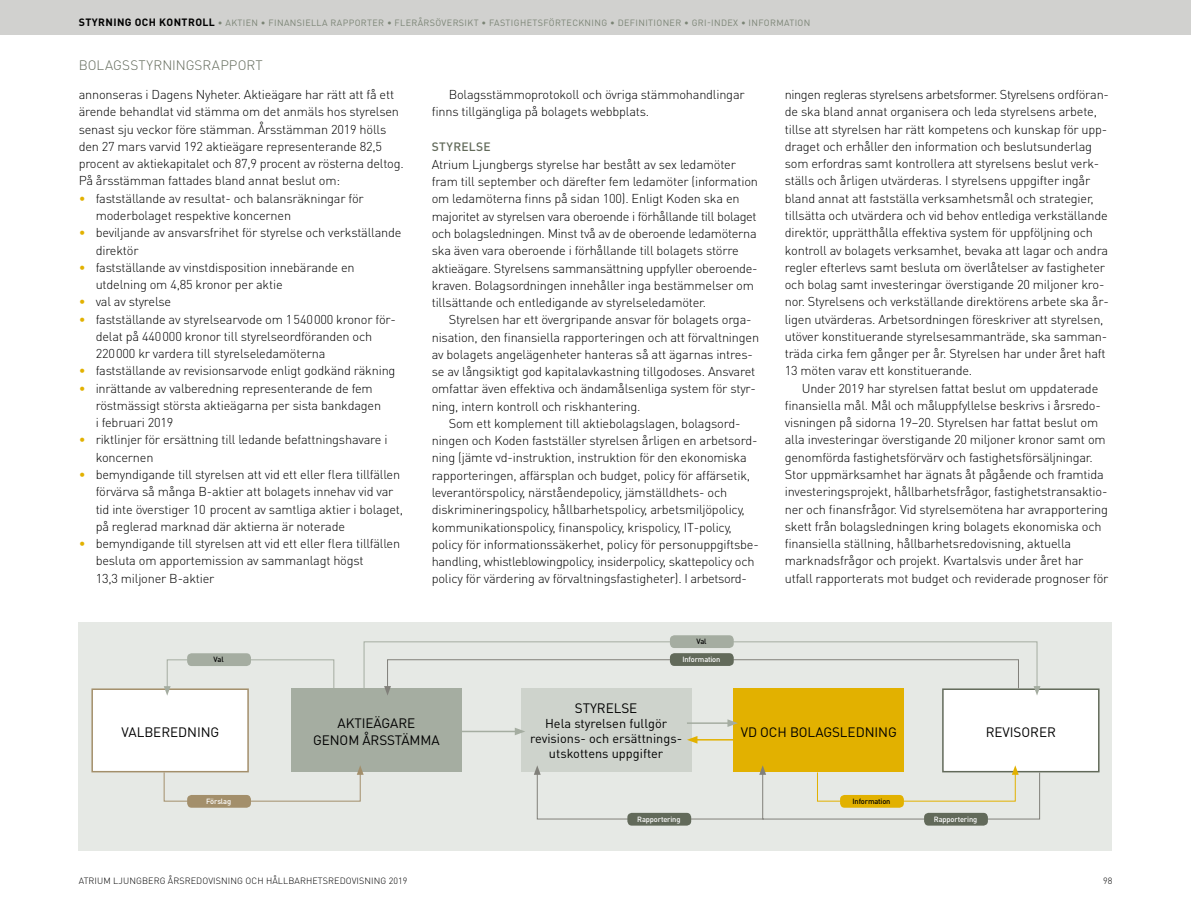
<style>
.page{position:relative;width:1191px;height:915px;background:#fff}
.page>*{position:absolute;margin:0;border:0;box-sizing:border-box;transform-origin:0 0}
.t1{font:13.5px/16.5px "DIN Pro";letter-spacing:-.005em;color:#000;text-align:center}
.t2{font:300 13.5px "DIN Pro";letter-spacing:.01em;color:#626a5a}
.t3{font:300 12.75px/17.2px "DIN Pro";letter-spacing:-.015em;color:#000}
.t4{font:12.75px/15px "DIN Pro";color:#000;text-align:center}
.t5{font:500 12px "DIN Pro";letter-spacing:.025em;color:#626a5a}
.t6{font:9px "DIN Pro";letter-spacing:.04em;color:#7b8475}
.t7{font:300 9px "DIN Pro";letter-spacing:.01em;color:#000}
.t8{font:500 7.5px "DIN Pro";letter-spacing:-.025em;color:#fff}
.t9{font:500 7.5px "DIN Pro";letter-spacing:-.025em;color:#000}
.s1{font-weight:700;font-size:10.5px;color:#000}
.s2{color:#e2b100}
</style>
<div class="page">
<div style="left:79px;top:622px;width:1033px;height:228px;background:#e6e9e5"></div>
<div style="left:91px;top:688px;width:158px;height:84px;background:#fff;border:2px solid #a38f6b"></div>
<div style="left:291px;top:688px;width:170px;height:84px;background:#a5ada1"></div>
<div style="left:164px;top:771px;width:196px;height:30px;border:1px solid #a38f6b"></div>
<svg style="left:357px;top:766px;width:7px;height:8px"></svg>
<div style="left:187px;top:794px;width:64px;height:13px;background:#a38f6b;border-radius:4px"></div>
<div style="left:167px;top:659px;width:167px;height:29px;border:1px solid #a5ada1"></div>
<svg style="left:164px;top:686px;width:7px;height:9px"></svg>
<div style="left:187px;top:653px;width:64px;height:12px;background:#a5ada1;border-radius:4px"></div>
<div style="left:942px;top:688px;width:157px;height:84px;background:#fff;border:2px solid #626a5a"></div>
<div style="left:521px;top:688px;width:170px;height:84px;background:#ced3cc"></div>
<div style="left:733px;top:688px;width:171px;height:84px;background:#e2b100"></div>
<div style="left:387px;top:659px;width:631px;height:29px;border:1px solid #81807a"></div>
<svg style="left:385px;top:685px;width:5px;height:10px"></svg>
<div style="left:364px;top:641px;width:673px;height:47px;border:1px solid #a5ada1"></div>
<svg style="left:1033px;top:685px;width:7px;height:10px"></svg>
<div style="left:762px;top:771px;width:278px;height:48px;border:1px solid #81807a"></div>
<div style="left:670px;top:653px;width:63px;height:12px;background:#626a5a;border-radius:4px"></div>
<div style="left:670px;top:635px;width:63px;height:12px;background:#a5ada1;border-radius:4px"></div>
<div style="left:924px;top:812px;width:64px;height:13px;background:#626a5a;border-radius:4px"></div>
<svg style="left:534px;top:765px;width:232px;height:54px"></svg>
<div style="left:817px;top:771px;width:198px;height:30px;border:1px solid #e2b100"></div>
<svg style="left:1011px;top:765px;width:7px;height:9px"></svg>
<div style="left:840px;top:794px;width:64px;height:13px;background:#e2b100;border-radius:4px"></div>
<hr style="left:461px;top:730px;width:56px;height:2px;background:#a5ada1">
<svg style="left:515px;top:728px;width:10px;height:7px"></svg>
<hr style="left:687px;top:722px;width:43px;height:1px;background:#a5ada1">
<svg style="left:727px;top:719px;width:11px;height:7px"></svg>
<hr style="left:695px;top:738px;width:38px;height:2px;background:#e2b100">
<svg style="left:687px;top:735px;width:10px;height:8px"></svg>
<div style="left:627px;top:812px;width:64px;height:13px;background:#626a5a;border-radius:4px"></div>
<div style="left:0;top:0;width:1191px;height:34px;background:#d1d1cf"></div>
<p class="t6" style="left:79px;top:16px;width:733px"><span class="s1">STYRNING OCH KONTROLL</span> • AKTIEN • FINANSIELLA RAPPORTER • FLERÅRSÖVERSIKT • FASTIGHETSFÖRTECKNING • DEFINITIONER • GRI-INDEX • INFORMATION</p>
<p class="t2" style="left:79px;top:56px;width:185px">BOLAGSSTYRNINGSRAPPORT</p>
<p class="t3" style="left:79px;top:85px;width:326px">annonseras i Dagens Nyheter. Aktieägare har rätt att få ett ärende behandlat vid stämma om det anmäls hos styrelsen senast sju veckor före stämman. Årsstämman 2019 hölls den 27 mars varvid 192 aktieägare representerande 82,5 procent av aktiekapitalet och 87,9 procent av rösterna deltog.<br>På årsstämman fattades bland annat beslut om:</p>
<p class="t3" style="left:96px;top:189px;width:269px;text-indent:-17px"><span class="s2">•</span> fastställande av resultat- och balansräkningar för moderbolaget respektive koncernen</p>
<p class="t3" style="left:96px;top:223px;width:307px;text-indent:-17px"><span class="s2">•</span> beviljande av ansvarsfrihet för styrelse och verkställande direktör</p>
<p class="t3" style="left:96px;top:258px;width:260px;text-indent:-17px"><span class="s2">•</span> fastställande av vinstdisposition innebärande en utdelning om 4,85 kronor per aktie</p>
<p class="t3" style="left:79px;top:292px;width:94px"><span class="s2">•</span> val av styrelse</p>
<p class="t3" style="left:96px;top:310px;width:302px;text-indent:-17px"><span class="s2">•</span> fastställande av styrelsearvode om 1540000 kronor för&shy;delat på 440000 kronor till styrelseordföranden och<br>220000 kr vardera till styrelseledamöterna</p>
<p class="t3" style="left:79px;top:361px;width:318px"><span class="s2">•</span> fastställande av revisionsarvode enligt godkänd räkning</p>
<p class="t3" style="left:96px;top:379px;width:287px;text-indent:-17px"><span class="s2">•</span> inrättande av valberedning representerande de fem röstmässigt största aktieägarna per sista bankdagen i februari 2019</p>
<p class="t3" style="left:96px;top:430px;width:293px;text-indent:-17px"><span class="s2">•</span> riktlinjer för ersättning till ledande befattningshavare i koncernen</p>
<p class="t3" style="left:96px;top:465px;width:309px;text-indent:-17px"><span class="s2">•</span> bemyndigande till styrelsen att vid ett eller flera tillfällen förvärva så många B-aktier att bolagets innehav vid var tid inte överstiger 10 procent av samtliga aktier i bolaget, på reglerad marknad där aktierna är noterade</p>
<p class="t3" style="left:96px;top:534px;width:306px;text-indent:-17px"><span class="s2">•</span> bemyndigande till styrelsen att vid ett eller flera tillfällen besluta om apportemission av sammanlagt högst<br>13,3 miljoner B-aktier</p>
<p class="t9" style="left:214px;top:654px;width:12px">Val</p>
<p class="t3" style="left:432px;top:85px;width:314px;text-indent:17px">Bolagsstämmoprotokoll och övriga stämmohandlingar finns tillgängliga på bolagets webbplats.</p>
<p class="t5" style="left:432px;top:138px;width:60px">STYRELSE</p>
<p class="t3" style="left:432px;top:155px;width:328px">Atrium Ljungbergs styrelse har bestått av sex ledamöter fram till september och därefter fem ledamöter (information om ledamöterna finns på sidan 100). Enligt Koden ska en majoritet av styrelsen vara oberoende i förhållande till bolaget och bolagsledningen. Minst två av de oberoende ledamöterna ska även vara oberoende i förhållande till bolagets större aktieägare. Styrelsens sammansättning uppfyller oberoende&shy;kraven. Bolagsordningen innehåller inga bestämmelser om tillsättande och entledigande av styrelseledamöter.</p>
<p class="t3" style="left:432px;top:310px;width:329px;text-indent:17px">Styrelsen har ett övergripande ansvar för bolagets orga&shy;nisation, den finansiella rapporteringen och att förvaltningen av bolagets angelägenheter hanteras så att ägarnas intres&shy;se av långsiktigt god kapitalavkastning tillgodoses. Ansvaret omfattar även effektiva och ändamålsenliga system för styr&shy;ning, intern kontroll och riskhantering.</p>
<p class="t3" style="left:432px;top:414px;width:328px;text-indent:17px">Som ett komplement till aktiebolagslagen, bolagsord&shy;ningen och Koden fastställer styrelsen årligen en arbetsord&shy;ning (jämte vd-instruktion, instruktion för den ekonomiska rapporteringen, affärsplan och budget, policy för affärsetik, leverantörspolicy, närståendepolicy, jämställdhets- och diskrimineringspolicy, hållbarhetspolicy, arbetsmiljöpolicy, kommunikationspolicy, finanspolicy, krispolicy, IT-policy, policy för informationssäkerhet, policy för personuppgiftsbe&shy;handling, whistleblowingpolicy, insiderpolicy, skattepolicy och policy för värdering av förvaltningsfastigheter). I arbetsord-</p>
<p class="t9" style="left:696px;top:636px;width:12px">Val</p>
<p class="t8" style="left:682px;top:654px;width:39px">Information</p>
<p class="t3" style="left:784px;top:85px;width:326px">ningen regleras styrelsens arbetsformer. Styrelsens ordföran&shy;de ska bland annat organisera och leda styrelsens arbete, tillse att styrelsen har rätt kompetens och kunskap för upp&shy;draget och erhåller den information och beslutsunderlag som erfordras samt kontrollera att styrelsens beslut verk&shy;ställs och årligen utvärderas. I styrelsens uppgifter ingår bland annat att fastställa verksamhetsmål och strategier, tillsätta och utvärdera och vid behov entlediga verkställande direktör, upprätthålla effektiva system för uppföljning och kontroll av bolagets verksamhet, bevaka att lagar och andra regler efterlevs samt besluta om överlåtelser av fastigheter och bolag samt investeringar överstigande 20 miljoner kro&shy;nor. Styrelsens och verkställande direktörens arbete ska år&shy;ligen utvärderas. Arbetsordningen föreskriver att styrelsen, utöver konstituerande styrelsesammanträde, ska samman&shy;träda cirka fem gånger per år. Styrelsen har under året haft 13 möten varav ett konstituerande.</p>
<p class="t3" style="left:784px;top:379px;width:325px;text-indent:17px">Under 2019 har styrelsen fattat beslut om uppdaterade finansiella mål. Mål och måluppfyllelse beskrivs i årsredo&shy;visningen på sidorna 19–20. Styrelsen har fattat beslut om alla investeringar överstigande 20 miljoner kronor samt om genomförda fastighetsförvärv och fastighetsförsäljningar.<br>Stor uppmärksamhet har ägnats åt pågående och framtida investeringsprojekt, hållbarhetsfrågor, fastighetstransaktio&shy;ner och finansfrågor. Vid styrelsemötena har avrapportering skett från bolagsledningen kring bolagets ekonomiska och finansiella ställning, hållbarhetsredovisning, aktuella marknadsfrågor och projekt. Kvartalsvis under året har utfall rapporterats mot budget och reviderade prognoser för</p>
<p class="t1" style="left:122px;top:722px;width:99px">VALBEREDNING</p>
<p class="t1" style="left:313px;top:714px;width:128px">AKTIEÄGARE<br>GENOM ÅRSSTÄMMA</p>
<p class="t8" style="left:206px;top:796px;width:27px">Förslag</p>
<p class="t1" style="left:575px;top:699px;width:64px">STYRELSE</p>
<p class="t4" style="left:530px;top:715px;width:152px">Hela styrelsen fullgör revisions- och ersättnings&shy;utskottens uppgifter</p>
<p class="t1" style="left:740px;top:722px;width:158px">VD OCH BOLAGSLEDNING</p>
<p class="t8" style="left:637px;top:813px;width:45px">Rapportering</p>
<p class="t9" style="left:852px;top:796px;width:39px">Information</p>
<p class="t1" style="left:985px;top:722px;width:72px">REVISORER</p>
<p class="t8" style="left:934px;top:813px;width:45px">Rapportering</p>
<p class="t7" style="left:79px;top:873px;width:330px">ATRIUM LJUNGBERG ÅRSREDOVISNING OCH HÅLLBARHETSREDOVISNING 2019</p>
<p class="t7" style="left:1103px;top:873px;width:11px">98</p>
</div>
